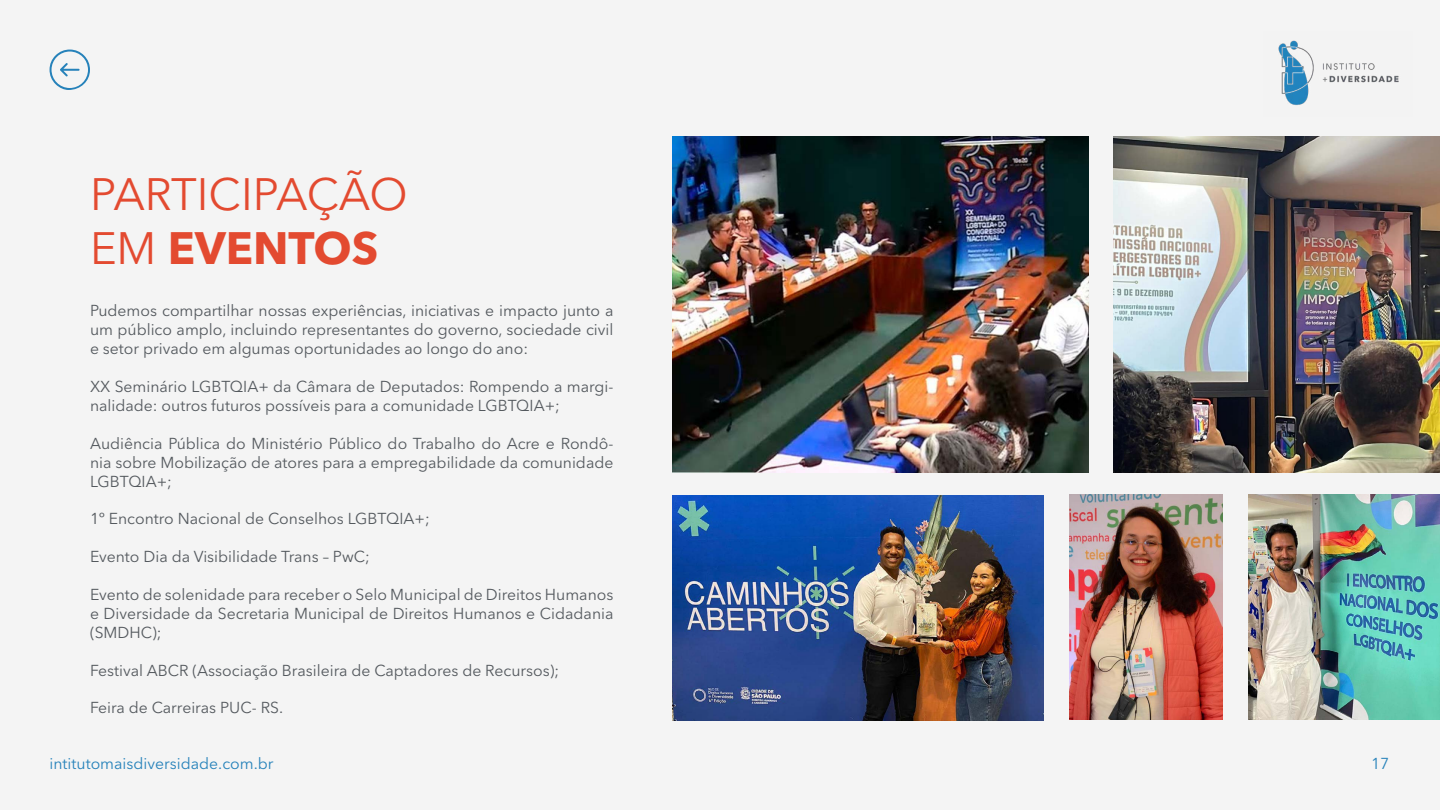
<style>
.page{position:relative;width:1440px;height:810px;background:#f4f4f4}
.page>*{position:absolute;margin:0;border:0;box-sizing:border-box;transform-origin:0 0}
.t1{font:45px/54px "Avenir Next LT Pro";letter-spacing:-.01em;color:#e34a30}
.t2{font:15.75px/18.9px "Avenir Next LT Pro";color:#54595e;text-align:justify}
.t3{font:15.75px "Avenir Next LT Pro";color:#2682ba}
.s1{font-weight:700}
</style>
<div class="page">
<svg style="left:49px;top:49px;width:41px;height:41px"></svg>
<img style="left:1278px;top:40px;width:121px;height:65px">
<img style="left:1114px;top:136px;width:326px;height:337px">
<img style="left:1248px;top:495px;width:192px;height:225px">
<img style="left:673px;top:136px;width:416px;height:337px">
<img style="left:673px;top:495px;width:371px;height:225px">
<img style="left:1069px;top:495px;width:153px;height:225px">
<h2 class="t1" style="left:90px;top:167px;width:319px">PARTICIPAÇÃO<br>EM <span class="s1">EVENTOS</span></h2>
<p class="t2" style="left:90px;top:301px;width:525px">Pudemos compartilhar nossas experiências, iniciativas e impacto junto a um público amplo, incluindo representantes do governo, sociedade civil e setor privado em algumas oportunidades ao longo do ano:</p>
<p class="t2" style="left:90px;top:377px;width:525px">XX Seminário LGBTQIA+ da Câmara de Deputados: Rompendo a margi&shy;nalidade: outros futuros possíveis para a comunidade LGBTQIA+;</p>
<p class="t2" style="left:90px;top:434px;width:525px">Audiência Pública do Ministério Público do Trabalho do Acre e Rondô&shy;nia sobre Mobilização de atores para a empregabilidade da comunidade LGBTQIA+;</p>
<p class="t2" style="left:90px;top:509px;width:341px">1º Encontro Nacional de Conselhos LGBTQIA+;</p>
<p class="t2" style="left:90px;top:547px;width:281px">Evento Dia da Visibilidade Trans – PwC;</p>
<p class="t2" style="left:90px;top:585px;width:525px">Evento de solenidade para receber o Selo Municipal de Direitos Humanos e Diversidade da Secretaria Municipal de Direitos Humanos e Cidadania (SMDHC);</p>
<p class="t2" style="left:90px;top:661px;width:471px">Festival ABCR (Associação Brasileira de Captadores de Recursos);</p>
<p class="t2" style="left:90px;top:698px;width:195px">Feira de Carreiras PUC- RS.</p>
<p class="t3" style="left:50px;top:755px;width:226px">intitutomaisdiversidade.com.br</p>
<p class="t3" style="left:1371px;top:755px;width:20px">17</p>
</div>
